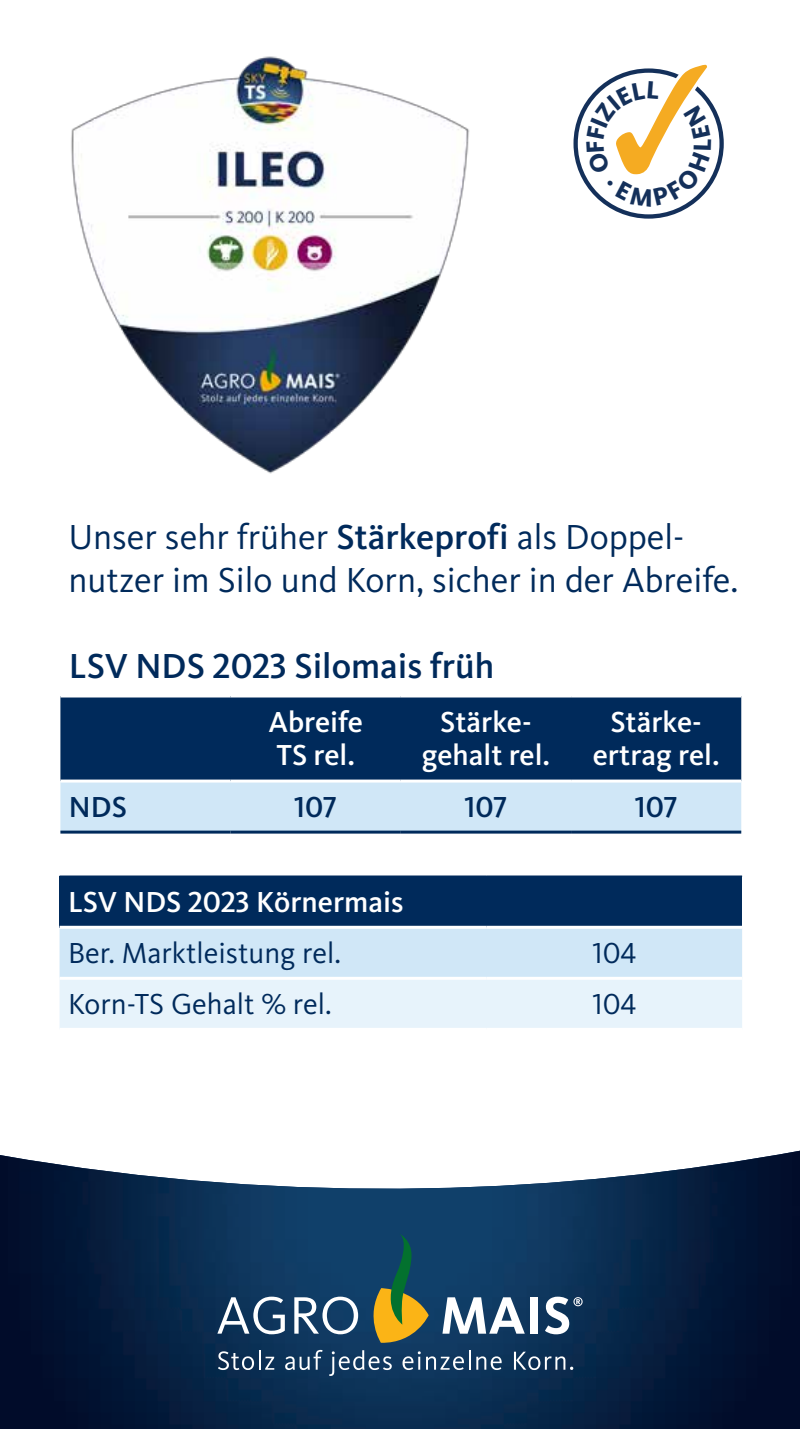
<style>
.page{position:relative;width:800px;height:1429px;background:#fff}
.page>*{position:absolute;margin:0;border:0;box-sizing:border-box;transform-origin:0 0}
.t1{font:36px/43.2px "Kievit";color:#002a5b}
.t2{font:500 36px "Kievit";color:#002a5b}
.t3{font:30px/51px "Kievit";color:#002a5b}
.t4{font:500 30px/33px "Kievit";color:#fff;text-align:center}
.t5{font:30px "Kievit Medium SC";letter-spacing:-.005em;color:#002a5b}
.t6{font:30px "Kievit Regular SC";color:#002a5b}
.t7{font:500 30px "Kievit";color:#002a5b}
.s1{font-weight:500}
.s2{font-family:"Kievit Medium SC";font-weight:400}
.s3{font-weight:500;color:#fff}
.s4{font-family:"Kievit Medium SC";color:#fff}
.s5{font-family:"Kievit Regular SC"}
</style>
<div class="page">
<img style="left:0;top:1150px;width:799px;height:279px">
<svg style="left:218px;top:1350px;width:56px;height:20px"></svg>
<svg style="left:285px;top:1350px;width:37px;height:20px"></svg>
<svg style="left:329px;top:1350px;width:62px;height:26px;background:#3d5e7d"></svg>
<svg style="left:402px;top:1351px;width:18px;height:19px"></svg>
<svg style="left:426px;top:1350px;width:44px;height:20px"></svg>
<svg style="left:476px;top:1356px;width:25px;height:14px"></svg>
<svg style="left:514px;top:1351px;width:59px;height:19px"></svg>
<svg style="left:217px;top:1296px;width:68px;height:38px"></svg>
<svg style="left:294px;top:1296px;width:64px;height:38px"></svg>
<svg style="left:442px;top:1297px;width:82px;height:36px"></svg>
<div style="left:530px;top:1297px;width:8px;height:36px;background:#fff"></div>
<svg style="left:545px;top:1296px;width:37px;height:38px"></svg>
<svg style="left:364px;top:1233px;width:64px;height:110px;background:#4c634c"></svg>
<svg style="left:575px;top:71px;width:146px;height:145px"></svg>
<div style="left:573px;top:68px;width:150px;height:151px;border:4px solid #14305a;border-radius:50%"></div>
<img style="left:71px;top:56px;width:399px;height:418px">
<div style="left:60px;top:876px;width:682px;height:51px;background:#002a5b"></div>
<svg style="left:60px;top:929px;width:682px;height:99px;background:#dbedf9"></svg>
<hr style="left:60px;top:875px;width:426px;height:2px;background:#002a5b">
<hr style="left:486px;top:875px;width:256px;height:2px;background:#002a5b">
<hr style="left:60px;top:926px;width:426px;height:3px;background:#fff">
<hr style="left:486px;top:926px;width:256px;height:3px;background:#fff">
<hr style="left:60px;top:977px;width:426px;height:3px;background:#fff">
<hr style="left:486px;top:977px;width:256px;height:3px;background:#fff">
<div style="left:60px;top:697px;width:681px;height:82px;background:#002a5b"></div>
<div style="left:60px;top:782px;width:681px;height:52px;background:#d0e7f7"></div>
<hr style="left:60px;top:830px;width:170px;height:3px;background:#002a5b">
<hr style="left:230px;top:830px;width:171px;height:3px;background:#002a5b">
<hr style="left:401px;top:830px;width:170px;height:3px;background:#002a5b">
<hr style="left:571px;top:830px;width:170px;height:3px;background:#002a5b">
<svg style="left:586px;top:64px;width:125px;height:143px"></svg>
<p class="t1" style="left:68px;top:515px;width:671px">Unser sehr früher <span class="s1">Stärkeprofi</span> als Doppel&shy;nutzer im Silo und Korn, sicher in der Abreife.</p>
<p class="t2" style="left:69px;top:645px;width:427px">LSV NDS <span class="s2">2023</span> Silomais früh</p>
<p class="t4" style="left:268px;top:705px;width:96px;text-align:left">Abreife<br>TS rel.</p>
<p class="t4" style="left:421px;top:705px;width:130px">Stärke&shy;gehalt rel.</p>
<p class="t4" style="left:592px;top:705px;width:128px">Stärke&shy;ertrag rel.</p>
<p class="t7" style="left:69px;top:789px;width:59px">NDS</p>
<p class="t5" style="left:294px;top:789px;width:44px">107</p>
<p class="t5" style="left:464px;top:789px;width:44px">107</p>
<p class="t5" style="left:634px;top:789px;width:44px">107</p>
<p class="t3" style="left:68px;top:876px;width:337px"><span class="s3">LSV NDS</span> <span class="s4">2023</span> <span class="s3">Körnermais<br></span>Ber. Marktleistung rel.</p>
<p class="t6" style="left:592px;top:936px;width:45px">104</p>
<p class="t3" style="left:68px;top:979px;width:265px">Korn-TS Gehalt <span class="s5">%</span> rel.</p>
<p class="t6" style="left:592px;top:987px;width:45px">104</p>
</div>
